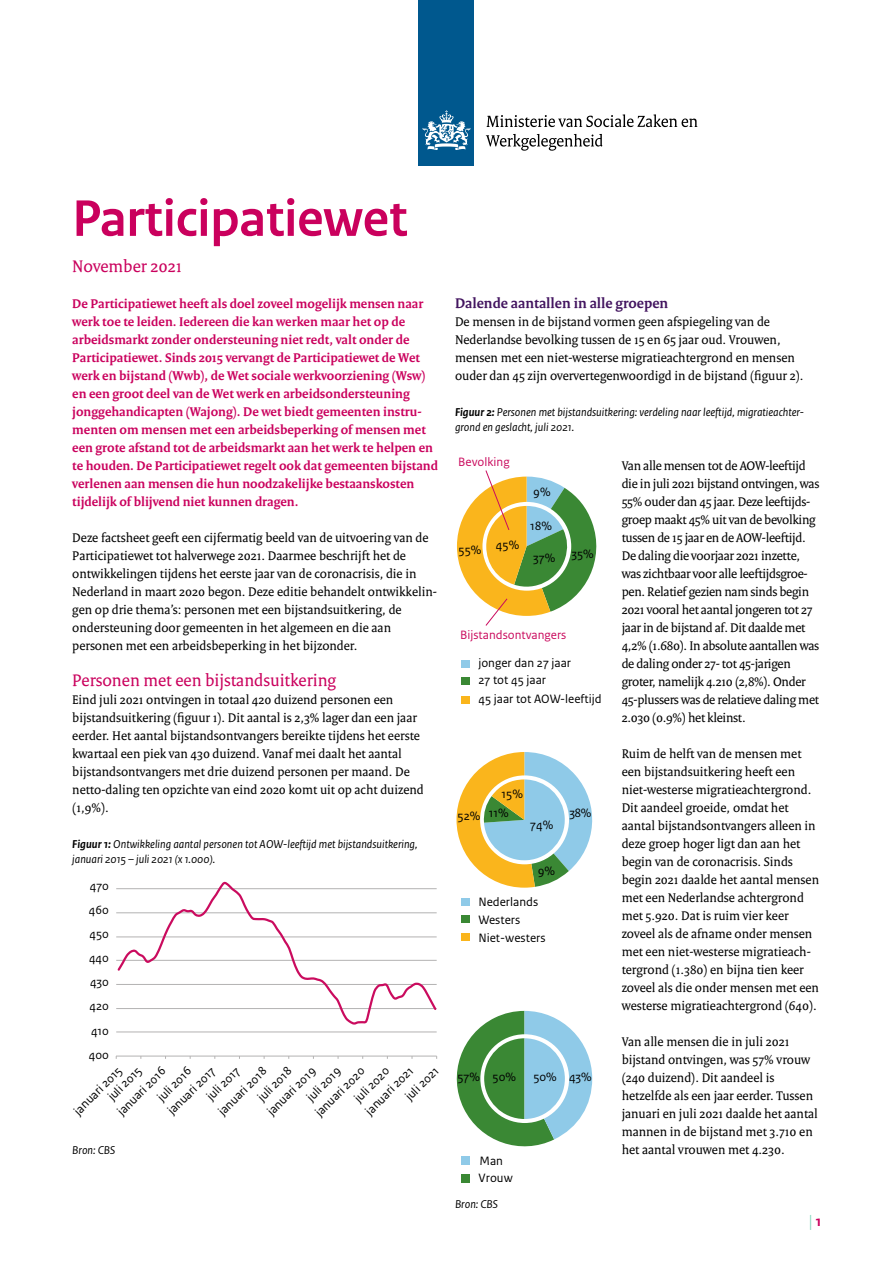
<style>
.page{position:relative;width:893px;height:1263px;background:#fff}
.page>*{position:absolute;margin:0;border:0;box-sizing:border-box;transform-origin:0 0}
.H1_Titel{font:700 54px "Rijksoverheid Sans Heading";color:#ca005d}
.H2_Paragraafkop{font:18px "Rijksoverheid Serif";color:#ca005d}
.P_Broodtekst{font:18px "Rijksoverheid Serif";color:#ca005d}
.H3_Alineakop{font:700 15px "Rijksoverheid Serif";color:#42145f}
.t1{font:15px "Rijksoverheid Serif";color:#76d2b6}
.P_Broodtekst-2{font:13.5px/18px "Rijksoverheid Serif";color:#000}
.Inleiding{font:700 13.5px/18px "Rijksoverheid Serif";color:#ca005d}
.P_Broodtekst-3{font:13.5px/18px "Rijksoverheid Serif";letter-spacing:-.02em;color:#000}
.t2{font:12.75px/17.1px "Rijksoverheid Sans Text";color:#000}
.t3{font:12.75px "Rijksoverheid Sans Text";color:#ca0b5e}
.Fotobijschrift{font:italic 12px/15px "Rijksoverheid Sans Text";color:#000}
.s1{font-weight:700}
.s2{font-family:"Rijksoverheid Sans Text";font-weight:700;color:#ca005d}
</style>
<div class="page">
<hr style="left:116px;top:1031px;width:321px;height:1px;background:#b3b2b2">
<hr style="left:116px;top:1056px;width:321px;height:1px;background:#b3b2b2">
<svg style="left:116px;top:881px;width:321px;height:144px"></svg>
<div style="left:462px;top:660px;width:8px;height:7px;background:#8fcae8"></div>
<div style="left:462px;top:677px;width:8px;height:7px;background:#3a8834"></div>
<div style="left:462px;top:696px;width:8px;height:7px;background:#fab51c"></div>
<svg style="left:457px;top:470px;width:140px;height:156px"></svg>
<div style="left:462px;top:898px;width:8px;height:8px;background:#8fcae8"></div>
<div style="left:462px;top:916px;width:8px;height:7px;background:#3a8834"></div>
<div style="left:462px;top:933px;width:8px;height:8px;background:#fab51c"></div>
<svg style="left:456px;top:752px;width:137px;height:136px"></svg>
<svg style="left:456px;top:1011px;width:136px;height:136px"></svg>
<div style="left:462px;top:1156px;width:8px;height:8px;background:#8fcae8"></div>
<div style="left:462px;top:1174px;width:8px;height:9px;background:#3a8834"></div>
<div style="left:419px;top:0;width:55px;height:166px;background:#00588e"></div>
<svg style="left:423px;top:110px;width:47px;height:40px"></svg>
<svg style="left:486px;top:114px;width:211px;height:13px"></svg>
<svg style="left:486px;top:134px;width:116px;height:17px"></svg>
<h1 class="H1_Titel" style="left:72px;top:188px;width:337px">Participatiewet</h1>
<p class="P_Broodtekst" style="left:72px;top:255px;width:111px">November 2021</p>
<p class="Inleiding" style="left:72px;top:294px;width:367px">De Participatiewet heeft als doel zoveel mogelijk mensen naar werk toe te leiden. Iedereen die kan werken maar het op de arbeidsmarkt zonder ondersteuning niet redt, valt onder de Participatiewet. Sinds 2015 vervangt de Participatiewet de Wet werk en bijstand (Wwb), de Wet sociale werkvoorziening (Wsw) en een groot deel van de Wet werk en arbeidsondersteuning jonggehandicapten (Wajong). De wet biedt gemeenten instru&shy;menten om mensen met een arbeidsbeperking of mensen met een grote afstand tot de arbeidsmarkt aan het werk te helpen en te houden. De Participatiewet regelt ook dat gemeenten bijstand verlenen aan mensen die hun noodzakelijke bestaanskosten tijdelijk of blijvend niet kunnen dragen.</p>
<p class="P_Broodtekst-2" style="left:72px;top:528px;width:366px">Deze factsheet geeft een cijfermatig beeld van de uitvoering van de Participatiewet tot halverwege 2021. Daarmee beschrijft het de ontwikkelingen tijdens het eerste jaar van de coronacrisis, die in Nederland in maart 2020 begon. Deze editie behandelt ontwikkelin&shy;gen op drie thema’s: personen met een bijstandsuitkering, de ondersteuning door gemeenten in het algemeen en die aan personen met een arbeidsbeperking in het bijzonder.</p>
<h2 class="H2_Paragraafkop" style="left:72px;top:669px;width:265px">Personen met een bijstandsuitkering</h2>
<p class="P_Broodtekst-2" style="left:72px;top:690px;width:353px">Eind juli 2021 ontvingen in totaal 420 duizend personen een bijstandsuitkering (figuur 1). Dit aantal is 2,3% lager dan een jaar eerder. Het aantal bijstandsontvangers bereikte tijdens het eerste kwartaal een piek van 430 duizend. Vanaf mei daalt het aantal bijstandsontvangers met drie duizend personen per maand. De netto-daling ten opzichte van eind 2020 komt uit op acht duizend (1,9%).</p>
<p class="Fotobijschrift" style="left:72px;top:837px;width:347px"><span class="s1">Figuur 1:</span> Ontwikkeling aantal personen tot AOW-leeftijd met bijstandsuitkering, januari 2015 – juli 2021 (x 1.000).</p>
<p class="t2" style="left:90px;top:878px;width:21px">470</p>
<p class="t2" style="left:89px;top:902px;width:22px">460</p>
<p class="t2" style="left:89px;top:926px;width:21px">450</p>
<p class="t2" style="left:89px;top:950px;width:21px">440</p>
<p class="t2" style="left:90px;top:974px;width:20px">430</p>
<p class="t2" style="left:89px;top:998px;width:21px">420</p>
<p class="t2" style="left:91px;top:1022px;width:19px">410</p>
<p class="t2" style="left:89px;top:1046px;width:22px">400</p>
<p class="t2" style="left:254px;top:1093px;width:44px;rotate:-45deg">juli 2018</p>
<p class="t2" style="left:214px;top:1107px;width:64px;rotate:-45deg">januari 2018</p>
<p class="t2" style="left:113px;top:1107px;width:64px;rotate:-45deg">januari 2016</p>
<p class="t2" style="left:153px;top:1093px;width:44px;rotate:-45deg">juli 2016</p>
<p class="t2" style="left:164px;top:1107px;width:63px;rotate:-45deg">januari 2017</p>
<p class="t2" style="left:203px;top:1092px;width:43px;rotate:-45deg">juli 2017</p>
<p class="t2" style="left:350px;top:1094px;width:46px;rotate:-45deg">juli 2020</p>
<p class="t2" style="left:401px;top:1092px;width:43px;rotate:-45deg">juli 2021</p>
<p class="t2" style="left:311px;top:1108px;width:66px;rotate:-45deg">januari 2020</p>
<p class="t2" style="left:263px;top:1107px;width:64px;rotate:-45deg">januari 2019</p>
<p class="t2" style="left:303px;top:1093px;width:44px;rotate:-45deg">juli 2019</p>
<p class="t2" style="left:104px;top:1092px;width:43px;rotate:-45deg">juli 2015</p>
<p class="t2" style="left:70px;top:1107px;width:64px;rotate:-45deg">januari 2015</p>
<p class="t2" style="left:361px;top:1107px;width:64px;rotate:-45deg">januari 2021</p>
<p class="Fotobijschrift" style="left:72px;top:1143px;width:45px">Bron: CBS</p>
<h3 class="H3_Alineakop" style="left:455px;top:294px;width:215px">Dalende aantallen in alle groepen</h3>
<p class="P_Broodtekst-2" style="left:455px;top:312px;width:350px">De mensen in de bijstand vormen geen afspiegeling van de Nederlandse bevolking tussen de 15 en 65 jaar oud. Vrouwen, mensen met een niet-westerse migratieachtergrond en mensen ouder dan 45 zijn oververtegenwoordigd in de bijstand (figuur 2).</p>
<p class="Fotobijschrift" style="left:455px;top:405px;width:350px"><span class="s1">Figuur 2:</span> Personen met bijstandsuitkering: verdeling naar leeftijd, migratieachter&shy;grond en geslacht, juli 2021.</p>
<p class="P_Broodtekst-3" style="left:622px;top:456px;width:199px">Van alle mensen tot de AOW-leeftijd die in juli 2021 bijstand ontvingen, was 55% ouder dan 45 jaar. Deze leeftijds&shy;groep maakt 45% uit van de bevolking tussen de 15 jaar en de AOW-leeftijd.<br>De daling die voorjaar 2021 inzette, was zichtbaar voor alle leeftijdsgroe&shy;pen. Relatief gezien nam sinds begin 2021 vooral het aantal jongeren tot 27 jaar in de bijstand af. Dit daalde met 4,2% (1.680). In absolute aantallen was de daling onder 27- tot 45-jarigen groter, namelijk 4.210 (2,8%). Onder 45-plussers was de relatieve daling met 2.030 (0.9%) het kleinst.</p>
<p class="P_Broodtekst-2" style="left:622px;top:744px;width:199px">Ruim de helft van de mensen met een bijstandsuitkering heeft een niet-westerse migratieachtergrond.<br>Dit aandeel groeide, omdat het aantal bijstandsontvangers alleen in deze groep hoger ligt dan aan het begin van de coronacrisis. Sinds begin 2021 daalde het aantal mensen met een Nederlandse achtergrond met 5.920. Dat is ruim vier keer zoveel als de afname onder mensen met een niet-westerse migratieach&shy;tergrond (1.380) en bijna tien keer zoveel als die onder mensen met een westerse migratieachtergrond (640).</p>
<p class="P_Broodtekst-2" style="left:622px;top:1032px;width:198px">Van alle mensen die in juli 2021 bijstand ontvingen, was 57% vrouw (240 duizend). Dit aandeel is hetzelfde als een jaar eerder. Tussen januari en juli 2021 daalde het aantal mannen in de bijstand met 3.710 en het aantal vrouwen met 4.230.</p>
<p class="t3" style="left:458px;top:454px;width:53px">Bevolking</p>
<p class="t2" style="left:533px;top:483px;width:19px">9%</p>
<p class="t2" style="left:530px;top:517px;width:23px">18%</p>
<p class="t2" style="left:496px;top:536px;width:25px">45%</p>
<p class="t2" style="left:459px;top:542px;width:24px">55%</p>
<p class="t2" style="left:533px;top:549px;width:24px">37%</p>
<p class="t2" style="left:571px;top:546px;width:24px">35%</p>
<p class="t3" style="left:460px;top:627px;width:108px">Bijstandsontvangers</p>
<p class="t2" style="left:478px;top:655px;width:94px">jonger dan 27 jaar<br>27 tot 45 jaar</p>
<p class="t2" style="left:478px;top:691px;width:125px">45 jaar tot AOW-leeftijd</p>
<p class="t2" style="left:502px;top:785px;width:23px">15%</p>
<p class="t2" style="left:457px;top:807px;width:24px">52%</p>
<p class="t2" style="left:569px;top:805px;width:24px">38%</p>
<p class="t2" style="left:489px;top:805px;width:21px">11%</p>
<p class="t2" style="left:530px;top:816px;width:25px">74%</p>
<p class="t2" style="left:538px;top:862px;width:19px">9%</p>
<p class="t2" style="left:478px;top:893px;width:69px;line-height:17.7px">Nederlands<br>Westers<br>Niet-westers</p>
<p class="t2" style="left:457px;top:1068px;width:60px">57% 50%</p>
<p class="t2" style="left:533px;top:1068px;width:60px">50% 43%</p>
<p class="t2" style="left:479px;top:1152px;width:36px">Man<br>Vrouw</p>
<p class="Fotobijschrift" style="left:455px;top:1197px;width:45px">Bron: CBS</p>
<p class="t1" style="left:808px;top:1212px;width:15px">|<span class="s2">1</span></p>
</div>
